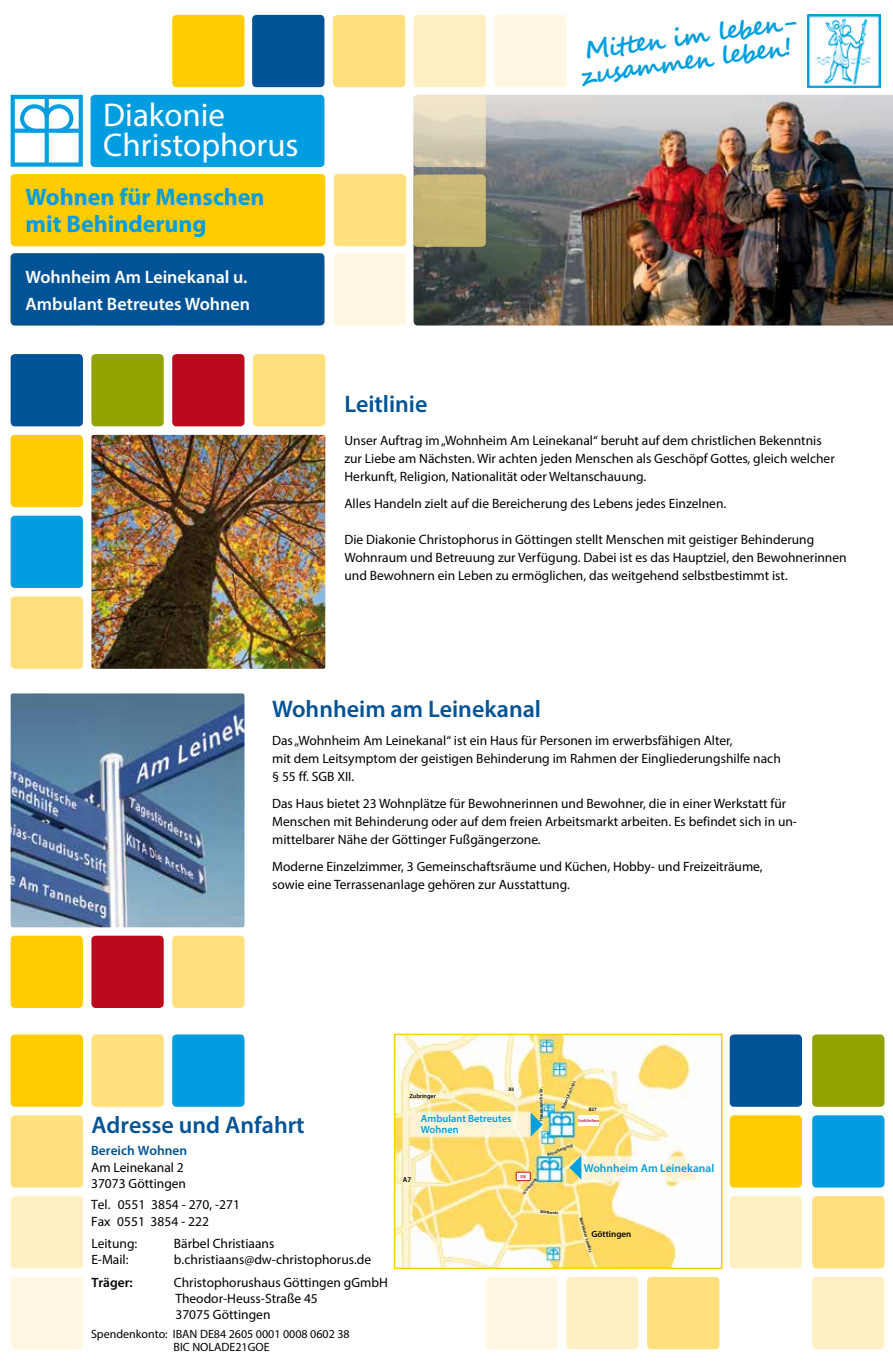
<style>
.page{position:relative;width:893px;height:1361px;background:#fff}
.page>*{position:absolute;margin:0;border:0;box-sizing:border-box;transform-origin:0 0}
.t1{font:33px/30px "Myriad Pro";color:#fff}
.t2{font:700 24.9px/24.5px "Segoe Script";color:#009ee0}
.t3{font:600 24px "Myriad Pro";color:#005397}
.t4{font:700 24px/27px "Myriad Pro";color:#009ee0}
.t5{font:600 18px/27px "Myriad Pro";color:#fff}
.t6{font:13.5px/18px "Myriad Pro";color:#000}
.t7{font:600 13.5px "Myriad Pro";color:#005397}
.t8{font:600 13.5px "Myriad Pro";color:#000}
.t9{font:12px/13.5px "Myriad Pro";color:#000;text-align:center}
.t10{font:600 11.55px "Myriad Pro";color:#009ee0}
.t11{font:600 10.5px/10.5px "Myriad Pro";color:#009ee0}
.t12{font:600 9px "Myriad Pro";color:#000}
.t13{font:600 7.2px "Myriad Pro";color:#000}
.t14{font:600 6px "Myriad Pro";color:#000}
.t15{font:600 4.95px "Myriad Pro";color:#000}
.t16{font:600 4.2px "Myriad Pro";color:#000}
.t17{font:600 4.2px "Myriad Pro";color:#bc091b}
</style>
<div class="page">
<div style="left:172px;top:15px;width:72px;height:72px;background:#fecc00;border-radius:4px"></div>
<div style="left:414px;top:15px;width:72px;height:72px;background:#fff0c3;border-radius:4px"></div>
<div style="left:252px;top:15px;width:72px;height:72px;background:#005397;border-radius:4px"></div>
<div style="left:494px;top:15px;width:73px;height:72px;background:#fff7e2;border-radius:4px"></div>
<div style="left:333px;top:15px;width:72px;height:72px;background:#ffe07c;border-radius:4px"></div>
<div style="left:11px;top:174px;width:314px;height:72px;background:#fecc00;border-radius:4px"></div>
<div style="left:334px;top:253px;width:72px;height:72px;background:#fff7e2;border-radius:4px"></div>
<div style="left:334px;top:174px;width:72px;height:72px;background:#ffe07c;border-radius:4px"></div>
<img style="left:808px;top:15px;width:72px;height:72px">
<img style="left:414px;top:95px;width:479px;height:230px">
<div style="left:91px;top:95px;width:233px;height:72px;background:#009ee0;border-radius:4px"></div>
<div style="left:11px;top:1277px;width:72px;height:72px;background:#fff7e2;border-radius:4px"></div>
<div style="left:486px;top:1277px;width:72px;height:72px;background:#fff7e2;border-radius:4px"></div>
<div style="left:566px;top:1277px;width:73px;height:72px;background:#fff0c3;border-radius:4px"></div>
<div style="left:647px;top:1277px;width:72px;height:72px;background:#ffe07c;border-radius:4px"></div>
<div style="left:11px;top:1196px;width:72px;height:72px;background:#fff0c3;border-radius:4px"></div>
<div style="left:11px;top:1115px;width:72px;height:72px;background:#ffe07c;border-radius:4px"></div>
<div style="left:11px;top:1034px;width:72px;height:72px;background:#fecc00;border-radius:4px"></div>
<div style="left:11px;top:596px;width:72px;height:73px;background:#ffe07c;border-radius:4px"></div>
<div style="left:11px;top:516px;width:72px;height:72px;background:#009ee0;border-radius:4px"></div>
<div style="left:11px;top:435px;width:72px;height:72px;background:#fecc00;border-radius:4px"></div>
<div style="left:11px;top:354px;width:72px;height:72px;background:#005397;border-radius:4px"></div>
<div style="left:253px;top:354px;width:72px;height:72px;background:#ffe07c;border-radius:4px"></div>
<div style="left:172px;top:354px;width:72px;height:72px;background:#bc091b;border-radius:4px"></div>
<div style="left:91px;top:354px;width:73px;height:72px;background:#90a301;border-radius:4px"></div>
<div style="left:730px;top:1196px;width:72px;height:72px;background:#fff0c3;border-radius:4px"></div>
<div style="left:730px;top:1115px;width:72px;height:72px;background:#fecc00;border-radius:4px"></div>
<div style="left:730px;top:1034px;width:72px;height:72px;background:#005397;border-radius:4px"></div>
<div style="left:812px;top:1196px;width:72px;height:72px;background:#ffe07c;border-radius:4px"></div>
<div style="left:812px;top:1115px;width:72px;height:72px;background:#009ee0;border-radius:4px"></div>
<div style="left:812px;top:1034px;width:72px;height:72px;background:#90a301;border-radius:4px"></div>
<div style="left:812px;top:1277px;width:72px;height:72px;background:#fff0c3;border-radius:4px"></div>
<img style="left:91px;top:435px;width:234px;height:234px">
<div style="left:11px;top:935px;width:72px;height:73px;background:#fecc00;border-radius:4px"></div>
<div style="left:91px;top:935px;width:73px;height:73px;background:#bc091b;border-radius:4px"></div>
<div style="left:91px;top:1034px;width:73px;height:72px;background:#ffe07c;border-radius:4px"></div>
<div style="left:172px;top:935px;width:72px;height:73px;background:#ffe07c;border-radius:4px"></div>
<div style="left:172px;top:1034px;width:72px;height:72px;background:#009ee0;border-radius:4px"></div>
<div style="left:414px;top:174px;width:72px;height:73px;background:#c5b672;border-radius:4px"></div>
<svg style="left:414px;top:95px;width:72px;height:72px;background:#dcd3b9"></svg>
<div style="left:11px;top:95px;width:72px;height:72px;border:4px solid #009ee0"></div>
<svg style="left:45px;top:96px;width:4px;height:69px"></svg>
<hr style="left:13px;top:129px;width:69px;height:4px;background:#009ee0">
<svg style="left:18px;top:102px;width:57px;height:33px"></svg>
<div style="left:11px;top:253px;width:313px;height:72px;background:#005397;border-radius:4px"></div>
<img style="left:397px;top:1036px;width:301px;height:230px">
<div style="left:394px;top:1033px;width:328px;height:236px;border:2px solid #fecc00"></div>
<svg style="left:531px;top:1112px;width:12px;height:24px"></svg>
<svg style="left:569px;top:1155px;width:12px;height:24px"></svg>
<div style="left:516px;top:1172px;width:14px;height:8px;background:#fff;border-radius:2px"></div>
<div style="left:516px;top:1172px;width:15px;height:9px;border:1px solid #cd071e;border-radius:2px"></div>
<div style="left:578px;top:1115px;width:21px;height:11px;background:#fff"></div>
<img style="left:11px;top:693px;width:233px;height:234px">
<h1 class="t1" style="left:103px;top:100px;width:197px">Diakonie<br>Christophorus</h1>
<h3 class="t4" style="left:26px;top:183px;width:241px">Wohnen für Menschen mit Behinderung</h3>
<h3 class="t5" style="left:26px;top:263px;width:226px">Wohnheim Am Leinekanal u.<br>Ambulant Betreutes Wohnen</h3>
<h3 class="t3" style="left:344px;top:389px;width:85px">Leitlinie</h3>
<h2 class="t2" style="left:575px;top:40px;width:235px;text-indent:9px;rotate:-8deg">Mitten im leben&shy;zusammen leben!</h2>
<p class="t6" style="left:344px;top:431px;width:492px">Unser Auftrag im „Wohnheim Am Leinekanal“ beruht auf dem christlichen Bekenntnis zur Liebe am Nächsten. Wir achten jeden Menschen als Geschöpf Gottes, gleich welcher<br>Herkunft, Religion, Nationalität oder Weltanschauung.</p>
<p class="t6" style="left:344px;top:494px;width:383px">Alles Handeln zielt auf die Bereicherung des Lebens jedes Einzelnen.</p>
<p class="t6" style="left:344px;top:530px;width:504px">Die Diakonie Christophorus in Göttingen stellt Menschen mit geistiger Behinderung<br>Wohnraum und Betreuung zur Verfügung. Dabei ist es das Hauptziel, den Bewohnerinnen und Bewohnern ein Leben zu ermöglichen, das weitgehend selbstbestimmt ist.</p>
<h3 class="t3" style="left:272px;top:693px;width:270px">Wohnheim am Leinekanal</h3>
<p class="t6" style="left:272px;top:731px;width:510px">Das „Wohnheim Am Leinekanal“ ist ein Haus für Personen im erwerbsfähigen Alter,<br>mit dem Leitsymptom der geistigen Behinderung im Rahmen der Eingliederungshilfe nach § 55 ff. SGB XII.</p>
<p class="t6" style="left:272px;top:794px;width:526px">Das Haus bietet 23 Wohnplätze für Bewohnerinnen und Bewohner, die in einer Werkstatt für<br>Menschen mit Behinderung oder auf dem freien Arbeitsmarkt arbeiten. Es befindet sich in un&shy;mittelbarer Nähe der Göttinger Fußgängerzone.</p>
<p class="t6" style="left:272px;top:857px;width:492px">Moderne Einzelzimmer, 3 Gemeinschaftsräume und Küchen, Hobby- und Freizeiträume, sowie eine Terrassenanlage gehören zur Ausstattung.</p>
<h3 class="t3" style="left:91px;top:1110px;width:215px">Adresse und Anfahrt</h3>
<p class="t7" style="left:91px;top:1142px;width:98px">Bereich Wohnen</p>
<p class="t6" style="left:91px;top:1159px;width:97px;line-height:16.5px">Am Leinekanal 2<br>37073 Göttingen</p>
<p class="t6" style="left:91px;top:1196px;width:150px;line-height:16.5px">Tel. 0551 3854 - 270, -271<br>Fax 0551 3854 - 222</p>
<p class="t6" style="left:91px;top:1234px;width:48px">Leitung:</p>
<p class="t6" style="left:174px;top:1234px;width:102px">Bärbel Christiaans</p>
<p class="t6" style="left:91px;top:1250px;width:39px">E-Mail:</p>
<p class="t6" style="left:174px;top:1250px;width:199px">b.christiaans@dw-christophorus.de</p>
<p class="t8" style="left:91px;top:1273px;width:43px">Träger:</p>
<p class="t6" style="left:174px;top:1273px;width:215px;line-height:16.2px">Christophorushaus Göttingen gGmbH<br>Theodor-Heuss-Straße 45<br>37075 Göttingen</p>
<p class="t9" style="left:91px;top:1326px;width:260px">Spendenkonto: IBAN DE84 2605 0001 0008 0602 38<br>BIC NOLADE21GOE</p>
<p class="t14" style="left:410px;top:1092px;width:28px">Zubringer</p>
<p class="t15" style="left:509px;top:1086px;width:7px">B3</p>
<p class="t11" style="left:421px;top:1113px;width:92px">Ambulant Betreutes<br>Wohnen</p>
<p class="t16" style="left:538px;top:1120px;width:35px;rotate:-90deg">Hannoversche Str.</p>
<p class="t16" style="left:560px;top:1108px;width:32px;rotate:-67deg">Robert-Koch-Str.</p>
<p class="t15" style="left:589px;top:1105px;width:10px">B27</p>
<p class="t17" style="left:578px;top:1118px;width:22px">Unikliniken</p>
<p class="t16" style="left:547px;top:1152px;width:28px;rotate:-22deg">Kreuzbergring</p>
<p class="t10" style="left:584px;top:1160px;width:132px">Wohnheim Am Leinekanal</p>
<p class="t13" style="left:403px;top:1174px;width:10px">A7</p>
<p class="t17" style="left:521px;top:1174px;width:7px">DB</p>
<p class="t16" style="left:538px;top:1181px;width:22px;rotate:131deg">Berlinerstr.</p>
<p class="t16" style="left:541px;top:1209px;width:20px;rotate:3deg">Bürgerstr.</p>
<p class="t16" style="left:583px;top:1216px;width:38px;rotate:74deg">Reinhäuser Landstr.</p>
<p class="t12" style="left:591px;top:1228px;width:41px">Göttingen</p>
</div>
